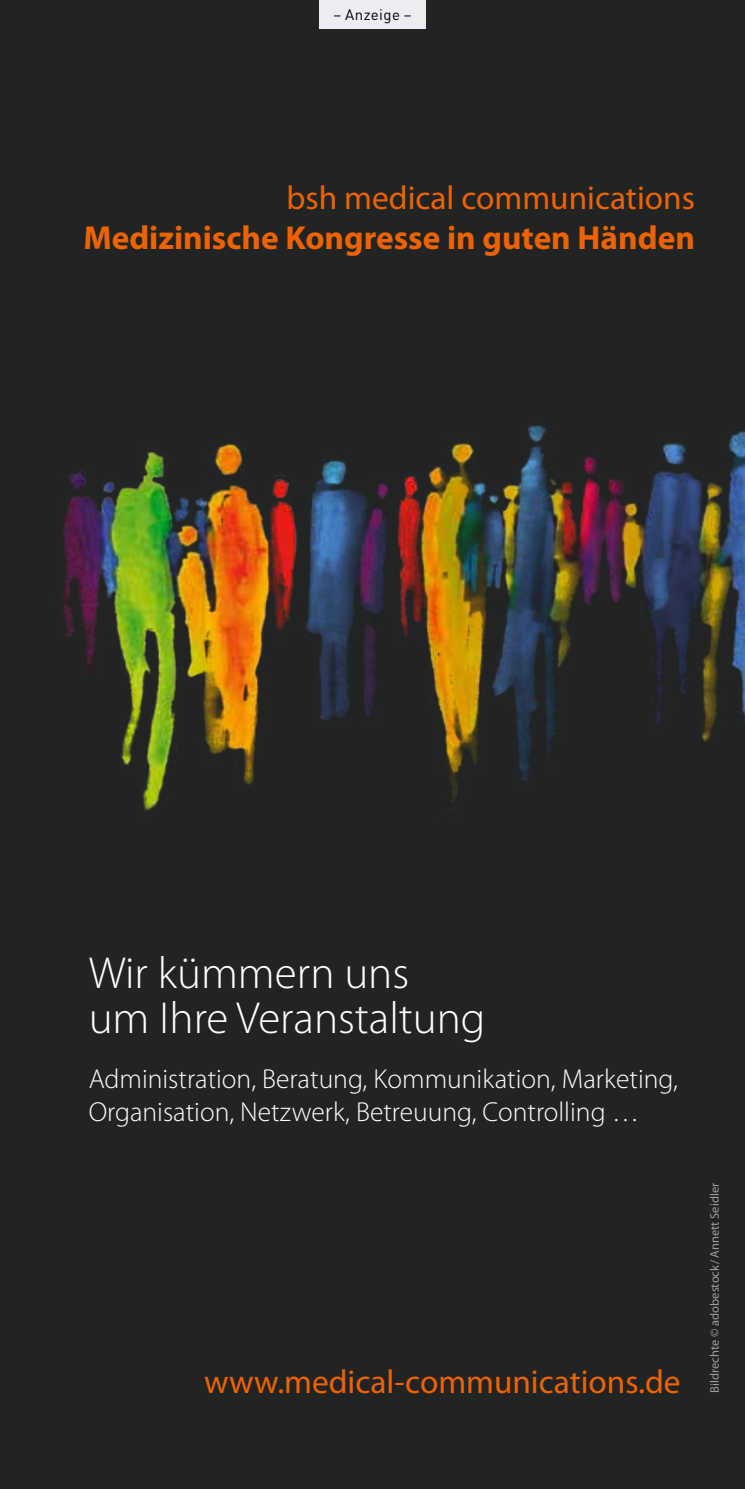
<style>
.page{position:relative;width:745px;height:1489px;background:#fff}
.page>*{position:absolute;margin:0;border:0;box-sizing:border-box;transform-origin:0 0}
.t1{font:300 45px/45px "Myriad Pro";color:#fff}
.t2{font:33.25px "Myriad Pro";color:#ee6300}
.t3{font:700 33.25px "Myriad Pro";color:#ee6300}
.t4{font:300 27.5px/33px "Myriad Pro";color:#fff}
.t5{font:15px "DIN";letter-spacing:.025em;color:#000}
.t6{font:12.5px "Myriad Pro";color:#9d9e9e}
</style>
<div class="page">
<div style="left:0;top:0;width:744px;height:1488px;background:#212423"></div>
<img style="left:63px;top:425px;width:681px;height:386px">
<div style="left:319px;top:0;width:106px;height:28px;background:#ebedf3"></div>
<p class="t5" style="left:333px;top:5px;width:80px">– Anzeige –</p>
<p class="t2" style="left:286px;top:177px;width:409px">bsh medical communications</p>
<p class="t3" style="left:83px;top:216px;width:612px">Medizinische Kongresse in guten Händen</p>
<h1 class="t1" style="left:89px;top:950px;width:398px">Wir kümmern uns<br>um Ihre Veranstaltung</h1>
<p class="t4" style="left:89px;top:1061px;width:590px">Administration, Beratung, Kommunikation, Marketing,<br>Organisation, Netzwerk, Betreuung, Controlling …</p>
<p class="t2" style="left:204px;top:1360px;width:478px">www.medical-communications.de</p>
<p class="t6" style="left:706px;top:1392px;width:211px;rotate:-90deg">Bildrechte © adobestock /Annett Seidler</p>
</div>
